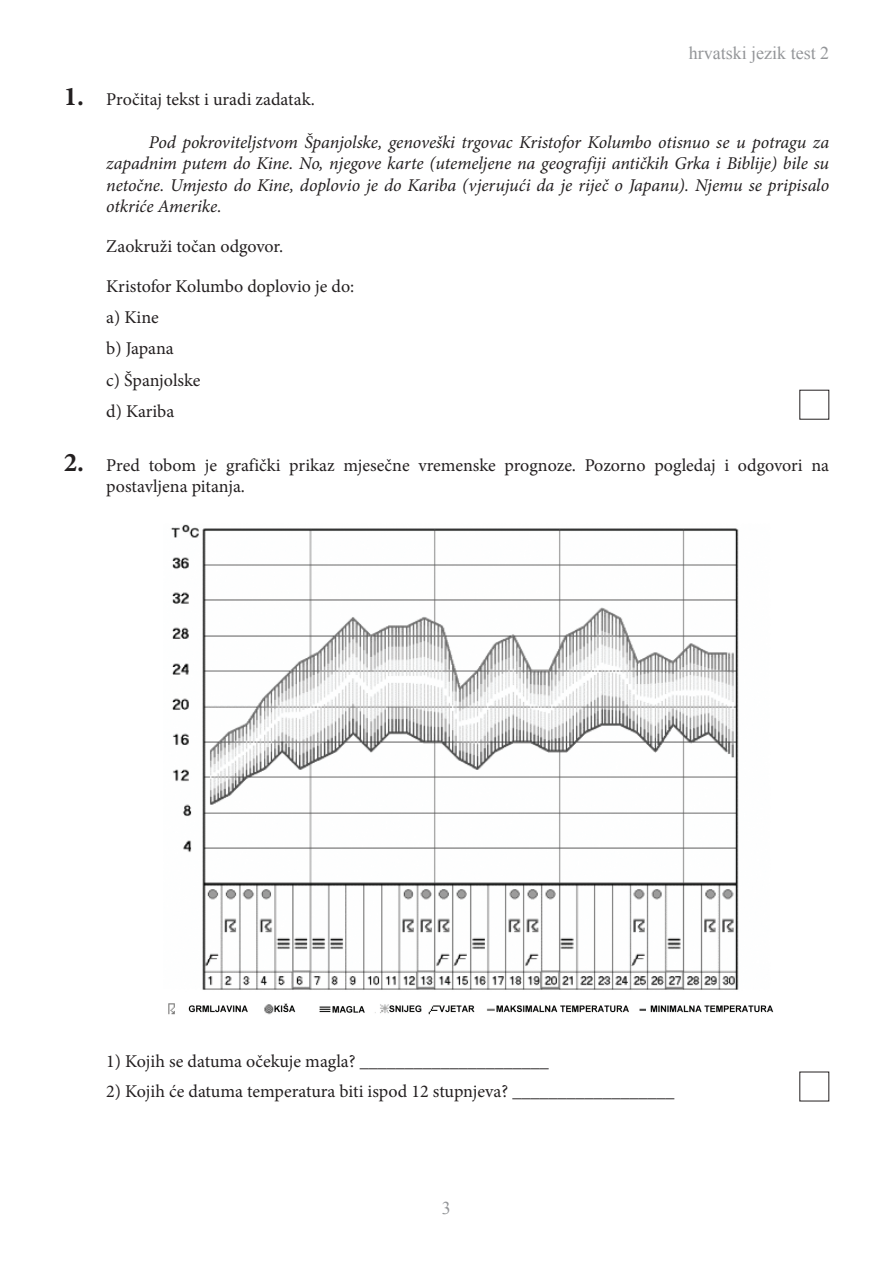
<style>
.page{position:relative;width:893px;height:1263px;background:#fff}
.page>*{position:absolute;margin:0;border:0;box-sizing:border-box;transform-origin:0 0}
.t1{font:18px/31.2px "Minion Pro";letter-spacing:-.005em;color:#231f20}
.t2{font:italic 18px/21.6px "Minion Pro";letter-spacing:-.005em;color:#231f20;text-align:justify}
.t3{font:18px "Times New Roman";color:#939598}
.s1{font-weight:700;font-size:27px}
</style>
<div class="page">
<img style="left:168px;top:524px;width:606px;height:491px">
<p class="t3" style="left:689px;top:41px;width:142px">hrvatski jezik test 2</p>
<p class="t1" style="left:64px;top:83px;width:252px"><span class="s1">1.</span> Pročitaj tekst i uradi zadatak.</p>
<p class="t2" style="left:106px;top:131px;width:724px;text-indent:43px">Pod pokroviteljstvom Španjolske, genoveški trgovac Kristofor Kolumbo otisnuo se u potragu za zapadnim putem do Kine. No, njegove karte (utemeljene na geografiji antičkih Grka i Biblije) bile su netočne. Umjesto do Kine, doplovio je do Kariba (vjerujući da je riječ o Japanu). Njemu se pripisalo otkriće Amerike.</p>
<p class="t1" style="left:106px;top:231px;width:178px">Zaokruži točan odgovor.</p>
<p class="t1" style="left:106px;top:271px;width:250px">Kristofor Kolumbo doplovio je do: a) Kine<br>b) Japana<br>c) Španjolske<br>d) Kariba</p>
<p class="t1" style="left:106px;top:454px;width:724px;line-height:21.6px;text-indent:-43px"><span class="s1">2.</span> Pred tobom je grafički prikaz mjesečne vremenske prognoze. Pozorno pogledaj i odgovori na postavljena pitanja.</p>
<p class="t1" style="left:106px;top:1046px;width:444px">1) Kojih se datuma očekuje magla? _____________________</p>
<p class="t1" style="left:106px;top:1076px;width:570px">2) Kojih će datuma temperatura biti ispod 12 stupnjeva? __________________</p>
<p class="t3" style="left:442px;top:1195px;width:10px">3</p>
</div>
